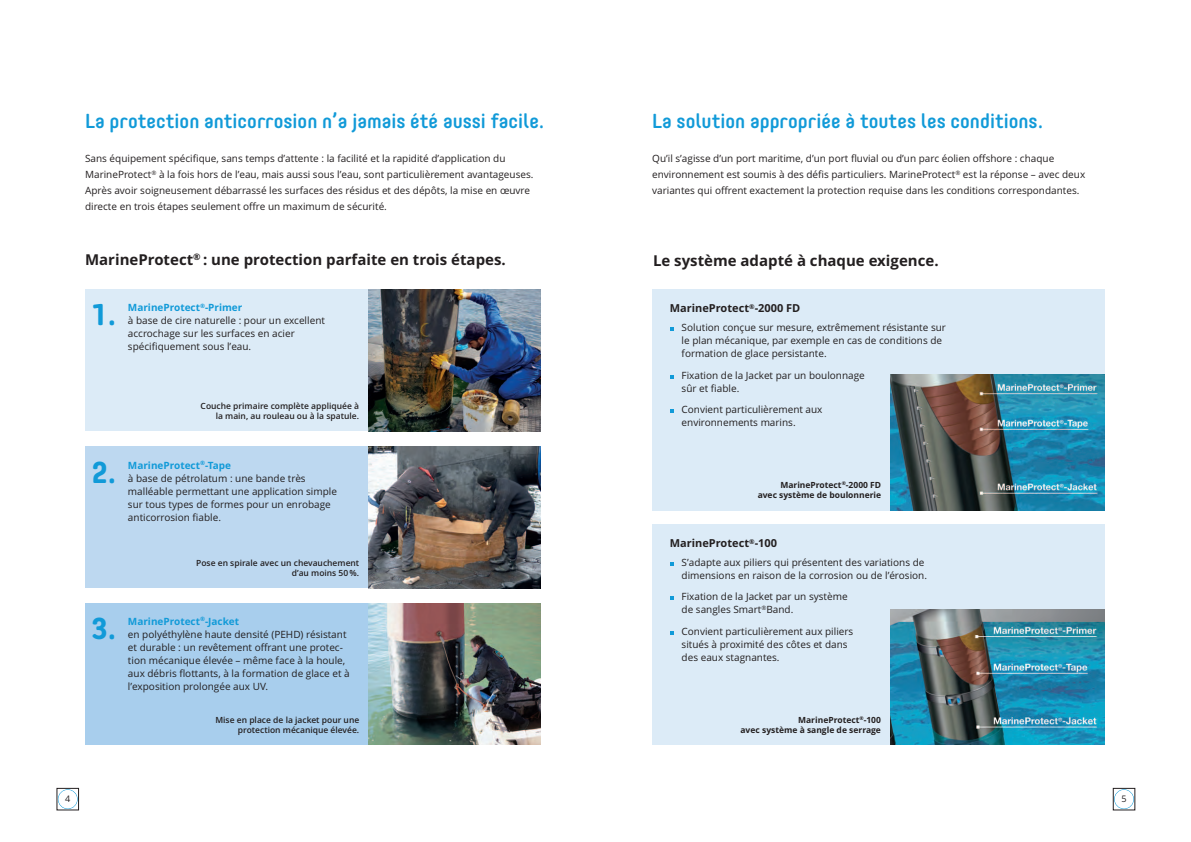
<style>
.page{position:relative;width:1191px;height:842px;background:#fff}
.page>*{position:absolute;margin:0;border:0;box-sizing:border-box;transform-origin:0 0}
.t1{font:700 30px "Core Mellow 65";color:#119ad8}
.t2{font:500 20px "Core Mellow 55";color:#119ad8}
.t3{font:700 15px "Open Sans";color:#231f20}
.t4{font:700 11px "Open Sans";color:#231f20}
.t5{font:10px/13px "Open Sans";color:#231f20}
.t6{font:9px "Open Sans";color:#231f20}
.t7{font:600 8.5px/10.3px "Open Sans";color:#231f20;text-align:right}
.t8{font:700 8.5px/10.3px "Open Sans";color:#231f20;text-align:right}
.s1{font-weight:700;color:#119ad8}
</style>
<div class="page">
<div style="left:652px;top:524px;width:452px;height:221px;background:#dcebf7"></div>
<div style="left:652px;top:289px;width:452px;height:221px;background:#dcebf7"></div>
<img style="left:890px;top:375px;width:214px;height:135px">
<img style="left:890px;top:610px;width:214px;height:135px">
<div style="left:85px;top:446px;width:455px;height:142px;background:#bdd8f0"></div>
<div style="left:85px;top:603px;width:454px;height:142px;background:#a8ceed"></div>
<div style="left:85px;top:289px;width:455px;height:142px;background:#dcebf7"></div>
<img style="left:369px;top:603px;width:171px;height:142px">
<img style="left:369px;top:446px;width:171px;height:142px">
<img style="left:369px;top:289px;width:171px;height:142px">
<svg style="left:670px;top:562px;width:4px;height:4px"></svg>
<svg style="left:670px;top:596px;width:4px;height:4px"></svg>
<svg style="left:670px;top:631px;width:4px;height:4px"></svg>
<svg style="left:670px;top:327px;width:4px;height:4px"></svg>
<svg style="left:670px;top:375px;width:4px;height:4px"></svg>
<svg style="left:670px;top:409px;width:4px;height:4px"></svg>
<div style="left:1113px;top:788px;width:22px;height:22px;border:1px solid #231f20"></div>
<div style="left:1114px;top:789px;width:20px;height:20px;border:1px solid #119ad8;border-radius:50%"></div>
<div style="left:57px;top:788px;width:22px;height:22px;border:1px solid #231f20"></div>
<div style="left:58px;top:789px;width:20px;height:20px;border:1px solid #119ad8;border-radius:50%"></div>
<p class="t2" style="left:85px;top:113px;width:460px">La protection anticorrosion n’a jamais été aussi facile.</p>
<p class="t5" style="left:85px;top:152px;width:450px;line-height:16px">Sans équipement spécifique, sans temps d’attente : la facilité et la rapidité d’application du MarineProtect<sup>®</sup> à la fois hors de l’eau, mais aussi sous l’eau, sont particulièrement avantageuses.<br>Après avoir soigneusement débarrassé les surfaces des résidus et des dépôts, la mise en œuvre directe en trois étapes seulement offre un maximum de sécurité.</p>
<p class="t2" style="left:652px;top:113px;width:392px">La solution appropriée à toutes les conditions.</p>
<p class="t5" style="left:652px;top:152px;width:434px;line-height:16px">Qu’il s’agisse d’un port maritime, d’un port fluvial ou d’un parc éolien offshore : chaque environnement est soumis à des défis particuliers. MarineProtect<sup>®</sup> est la réponse – avec deux variantes qui offrent exactement la protection requise dans les conditions correspondantes.</p>
<p class="t3" style="left:85px;top:254px;width:422px">MarineProtect<sup>®</sup> : une protection parfaite en trois étapes.</p>
<p class="t3" style="left:653px;top:254px;width:287px">Le système adapté à chaque exigence.</p>
<p class="t1" style="left:91px;top:292px;width:27px">1.</p>
<p class="t5" style="left:128px;top:302px;width:198px"><span class="s1">MarineProtect</span><sup>®</sup><span class="s1">-Primer<br></span>à base de cire naturelle : pour un excellent accrochage sur les surfaces en acier spécifiquement sous l’eau.</p>
<p class="t7" style="left:201px;top:402px;width:160px">Couche primaire complète appliquée à la main, au rouleau ou à la spatule.</p>
<p class="t4" style="left:670px;top:304px;width:132px">MarineProtect<sup>®</sup>-2000 FD</p>
<p class="t5" style="left:681px;top:322px;width:266px">Solution conçue sur mesure, extrêmement résistante sur le plan mécanique, par exemple en cas de conditions de formation de glace persistante.</p>
<p class="t5" style="left:681px;top:369px;width:185px">Fixation de la Jacket par un boulonnage sûr et fiable.</p>
<p class="t5" style="left:681px;top:404px;width:142px">Convient particulièrement aux environnements marins.</p>
<p class="t1" style="left:91px;top:449px;width:27px">2.</p>
<p class="t5" style="left:128px;top:460px;width:210px"><span class="s1">MarineProtect</span><sup>®</sup><span class="s1">-Tape<br></span>à base de pétrolatum : une bande très malléable permettant une application simple sur tous types de formes pour un enrobage anticorrosion fiable.</p>
<p class="t8" style="left:757px;top:481px;width:125px">MarineProtect<sup>®</sup>-2000 FD<br>avec système de boulonnerie</p>
<p class="t7" style="left:196px;top:559px;width:165px">Pose en spirale avec un chevauchement d’au moins 50 %.</p>
<p class="t1" style="left:91px;top:606px;width:27px">3.</p>
<p class="t5" style="left:128px;top:616px;width:223px"><span class="s1">MarineProtect</span><sup>®</sup><span class="s1">-Jacket<br></span>en polyéthylène haute densité (PEHD) résistant et durable : un revêtement offrant une protec&shy;tion mécanique élevée – même face à la houle, aux débris flottants, à la formation de glace et à l’exposition prolongée aux UV.</p>
<p class="t4" style="left:670px;top:539px;width:109px">MarineProtect<sup>®</sup>-100</p>
<p class="t5" style="left:681px;top:557px;width:247px">S’adapte aux piliers qui présentent des variations de dimensions en raison de la corrosion ou de l’érosion.</p>
<p class="t5" style="left:681px;top:591px;width:168px">Fixation de la Jacket par un système de sangles Smart<sup>®</sup>Band.</p>
<p class="t5" style="left:681px;top:626px;width:173px">Convient particulièrement aux piliers situés à proximité des côtes et dans des eaux stagnantes.</p>
<p class="t7" style="left:215px;top:715px;width:145px">Mise en place de la jacket pour une protection mécanique élevée.</p>
<p class="t8" style="left:740px;top:716px;width:142px">MarineProtect<sup>®</sup>-100<br>avec système à sangle de serrage</p>
<p class="t6" style="left:65px;top:796px;width:7px">4</p>
<p class="t6" style="left:1121px;top:796px;width:7px">5</p>
</div>
